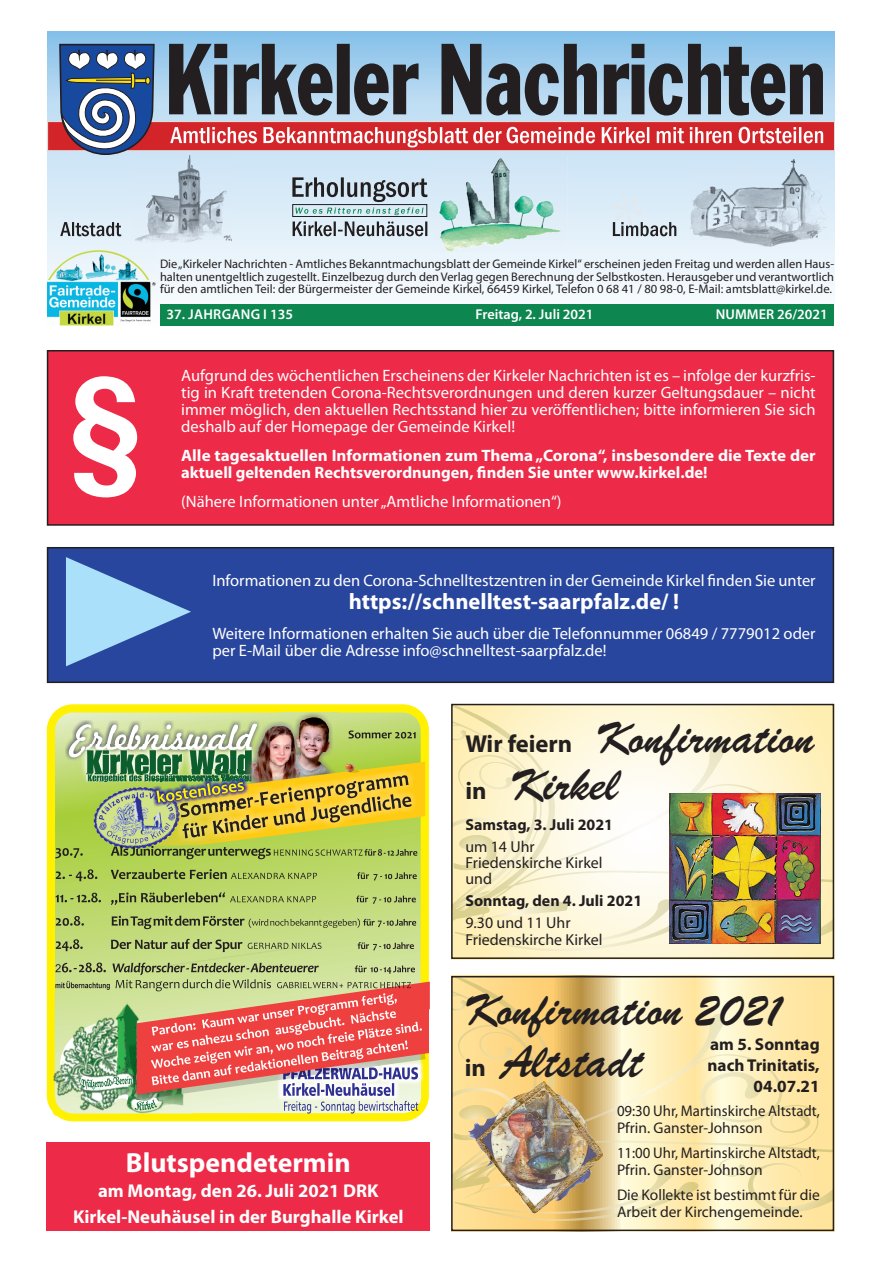
<style>
.page{position:relative;width:881px;height:1263px;background:#fff}
.page>*{position:absolute;margin:0;border:0;box-sizing:border-box;transform-origin:0 0}
.t1{font:700 145.5px "Glypha LT";color:#fff}
.t2{font:45px/47px "Brush Script LH";color:#231f20}
.t3{font:700 27.75px "Myriad Pro";color:#fff}
.t4{font:700 22.5px "Myriad Pro";color:#fff}
.t5{font:700 18.6px/25.3px "Myriad Pro";color:#fff;text-align:center}
.t6{font:700 17.1px/20.5px "Myriad Pro";color:#231f20;text-align:right}
.t7{font:16.5px/17px "Myriad Pro";color:#fff;text-align:justify}
.t8{font:700 16.5px/17px "Myriad Pro";color:#fff}
.t9{font:15.9px/16.4px "Myriad Pro";color:#231f20}
.t10{font:700 15.9px "Myriad Pro";color:#231f20}
.t11{font:15.45px/17.1px "Myriad Pro";color:#231f20;scale:.96 1}
.t12{font:15.45px/17.1px "Myriad Pro";color:#231f20}
.t13{font:600 14.25px "Myriad Pro";color:#fff}
.t14{font:600 14.25px "Myriad Pro";letter-spacing:.02em;color:#fff}
.t15{font:12.45px/12.5px "Myriad Pro";color:#231f20;text-align:justify}
.s1{font-family:"Myriad Pro";font-weight:700;font-size:24.6px}
</style>
<div class="page">
<svg style="left:454px;top:1194px;width:376px;height:34px;background:#fae4a8"></svg>
<svg style="left:718px;top:1194px;width:112px;height:19px;background:#f8e8b1"></svg>
<svg style="left:454px;top:1194px;width:254px;height:28px;background:#f6e0a5"></svg>
<svg style="left:454px;top:979px;width:376px;height:215px;background:#f8e3a7"></svg>
<svg style="left:451px;top:943px;width:382px;height:17px;background:#f9ebc0"></svg>
<svg style="left:820px;top:924px;width:10px;height:19px"></svg>
<svg style="left:454px;top:924px;width:254px;height:28px;background:#faf1cb"></svg>
<svg style="left:454px;top:707px;width:376px;height:217px"></svg>
<svg style="left:47px;top:32px;width:786px;height:294px"></svg>
<svg style="left:60px;top:222px;width:61px;height:14px"></svg>
<img style="left:688px;top:160px;width:138px;height:88px">
<img style="left:131px;top:156px;width:102px;height:89px">
<svg style="left:292px;top:221px;width:135px;height:15px;background:#989fa6"></svg>
<svg style="left:292px;top:177px;width:135px;height:38px;background:#a7b9c0"></svg>
<div style="left:292px;top:204px;width:135px;height:13px;border:1px solid #231f20"></div>
<svg style="left:611px;top:194px;width:65px;height:42px;background:#c5d2db"></svg>
<div style="left:160px;top:304px;width:673px;height:21px;background:#0e8650"></div>
<img style="left:47px;top:250px;width:108px;height:76px">
<svg style="left:47px;top:43px;width:786px;height:113px;background:#8b7c8c"></svg>
<img style="left:434px;top:155px;width:133px;height:97px">
<div style="left:48px;top:351px;width:785px;height:174px;background:#ed2a47"></div>
<div style="left:47px;top:350px;width:786px;height:176px;border:2px solid #231f20"></div>
<div style="left:48px;top:548px;width:785px;height:134px;background:#28469d"></div>
<div style="left:47px;top:547px;width:786px;height:136px;border:2px solid #231f20"></div>
<div style="left:47px;top:704px;width:381px;height:417px;border:8px solid #fff101;border-radius:22px"></div>
<img style="left:53px;top:994px;width:139px;height:121px">
<img style="left:285px;top:717px;width:49px;height:7px">
<img style="left:245px;top:721px;width:59px;height:3px">
<img style="left:55px;top:724px;width:374px;height:389px">
<div style="left:451px;top:976px;width:382px;height:255px;border:2px solid #231f20"></div>
<div style="left:451px;top:704px;width:382px;height:255px;border:2px solid #231f20"></div>
<div style="left:47px;top:1143px;width:382px;height:88px;background:#ed2a47"></div>
<svg style="left:66px;top:557px;width:125px;height:109px"></svg>
<img style="left:669px;top:793px;width:151px;height:150px">
<img style="left:468px;top:1081px;width:135px;height:132px">
<p class="t15" style="left:160px;top:258px;width:675px">Die „Kirkeler Nachrichten - Amtliches Bekanntmachungsblatt der Gemeinde Kirkel“ erscheinen jeden Freitag und werden allen Haus&shy;halten unentgeltlich zugestellt. Einzelbezug durch den Verlag gegen Berechnung der Selbstkosten. Herausgeber und verantwortlich für den amtlichen Teil: der Bürgermeister der Gemeinde Kirkel, 66459 Kirkel, Telefon 0 68 41 / 80 98-0, E-Mail: amtsblatt@kirkel.de.</p>
<h1 class="t1" style="left:65px;top:340px;width:82px">§</h1>
<p class="t14" style="left:166px;top:305px;width:128px">37. JAHRGANG I 135</p>
<p class="t13" style="left:475px;top:305px;width:119px">Freitag, 2. Juli 2021</p>
<p class="t13" style="left:715px;top:305px;width:113px">NUMMER 26/2021</p>
<p class="t7" style="left:181px;top:367px;width:635px">Aufgrund des wöchentlichen Erscheinens der Kirkeler Nachrichten ist es – infolge der kurzfris&shy;tig in Kraft tretenden Corona-Rechtsverordnungen und deren kurzer Geltungsdauer – nicht immer möglich, den aktuellen Rechtsstand hier zu veröffentlichen; bitte informieren Sie sich deshalb auf der Homepage der Gemeinde Kirkel!</p>
<p class="t8" style="left:181px;top:446px;width:635px">Alle tagesaktuellen Informationen zum Thema „Corona“, insbesondere die Texte der aktuell geltenden Rechtsverordnungen, finden Sie unter www.kirkel.de!</p>
<p class="t7" style="left:181px;top:493px;width:381px">(Nähere Informationen unter „Amtliche Informationen“)</p>
<p class="t7" style="left:212px;top:572px;width:604px">Informationen zu den Corona-Schnelltestzentren in der Gemeinde Kirkel finden Sie unter</p>
<h3 class="t4" style="left:348px;top:587px;width:332px">https://schnelltest-saarpfalz.de/ !</h3>
<p class="t7" style="left:212px;top:625px;width:604px">Weitere Informationen erhalten Sie auch über die Telefonnummer 06849 / 7779012 oder per E-Mail über die Adresse info@schnelltest-saarpfalz.de!</p>
<h2 class="t2" style="left:465px;top:714px;width:351px"><span class="s1">Wir feiern</span> Konfirmation <span class="s1">in</span> Kirkel</h2>
<p class="t10" style="left:465px;top:814px;width:149px">Samstag, 3. Juli 2021</p>
<p class="t9" style="left:465px;top:838px;width:139px">um 14 Uhr<br>Friedenskirche Kirkel und</p>
<p class="t10" style="left:465px;top:890px;width:178px">Sonntag, den 4. Juli 2021</p>
<p class="t9" style="left:465px;top:915px;width:139px">9.30 und 11 Uhr<br>Friedenskirche Kirkel</p>
<h2 class="t2" style="left:465px;top:987px;width:318px">Konfirmation 2021</h2>
<h2 class="t2" style="left:464px;top:1038px;width:180px"><span class="s1">in</span> Altstadt</h2>
<p class="t6" style="left:707px;top:1034px;width:114px">am 5. Sonntag nach Trinitatis,<br>04.07.21</p>
<h3 class="t3" style="left:126px;top:1144px;width:226px">Blutspendetermin</h3>
<p class="t5" style="left:73px;top:1178px;width:332px">am Montag, den 26. Juli 2021 DRK<br>Kirkel-Neuhäusel in der Burghalle Kirkel</p>
<p class="t11" style="left:616px;top:1102px;width:213px">09:30 Uhr, Martinskirche Altstadt,<br>Pfrin. Ganster-Johnson</p>
<p class="t11" style="left:616px;top:1144px;width:213px">11:00 Uhr, Martinskirche Altstadt,<br>Pfrin. Ganster-Johnson</p>
<p class="t12" style="left:616px;top:1186px;width:204px">Die Kollekte ist bestimmt für die<br>Arbeit der Kirchengemeinde.</p>
</div>
